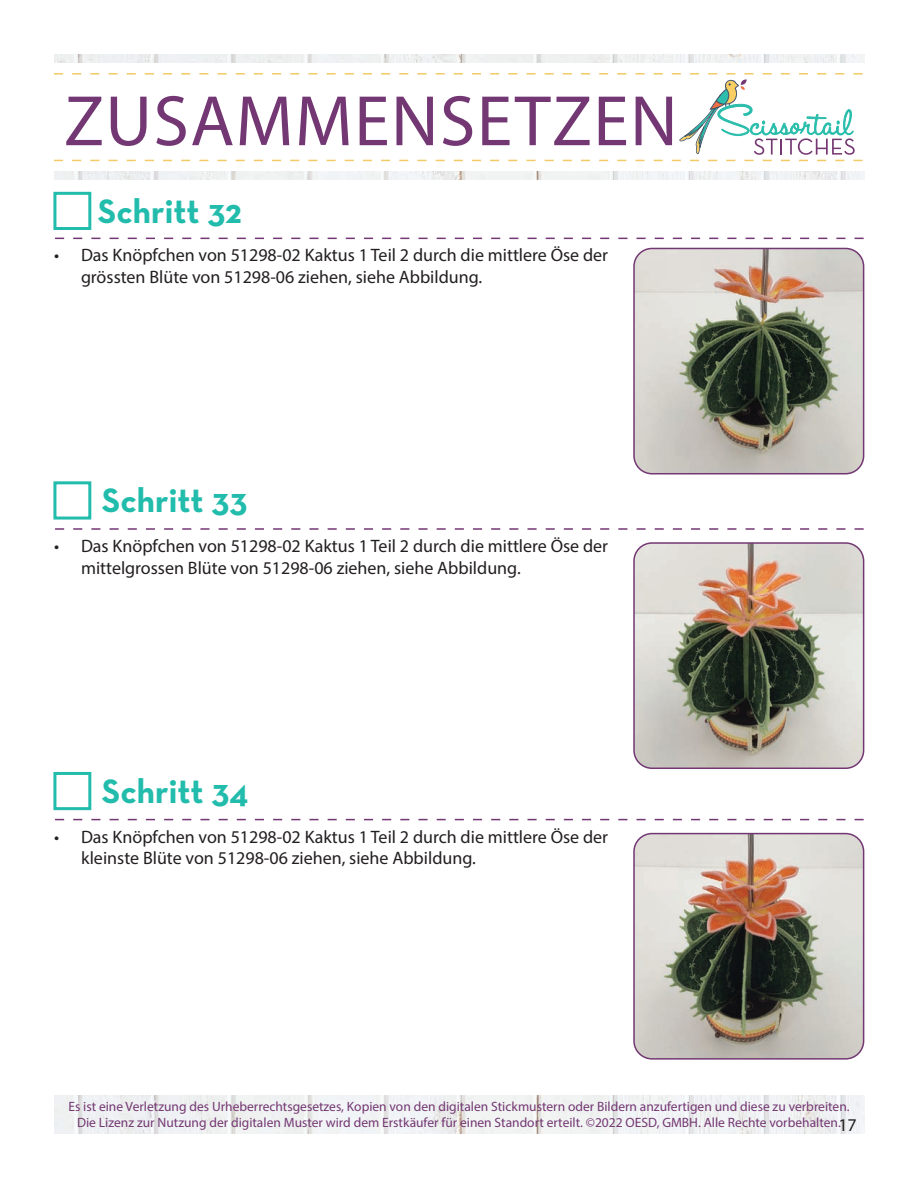
<style>
.page{position:relative;width:918px;height:1188px;background:#fff}
.page>*{position:absolute;margin:0;border:0;box-sizing:border-box;transform-origin:0 0}
.t1{font:72px "Myriad Pro";letter-spacing:.02em;color:#733773}
.t2{font:700 34.5px "Neutra Text";color:#22bcac}
.t3{font:18px/21.6px "Myriad Pro";color:#231f20}
.t4{font:13.5px/16.2px "Myriad Pro";color:#733773;text-align:center}
</style>
<div class="page">
<img style="left:54px;top:1096px;width:810px;height:38px">
<img style="left:54px;top:54px;width:810px;height:126px">
<div style="left:29px;top:63px;width:863px;height:108px;background:#fff"></div>
<svg style="left:54px;top:73px;width:809px;height:88px"></svg>
<svg style="left:55px;top:238px;width:809px;height:1px"></svg>
<img style="left:634px;top:248px;width:230px;height:226px">
<div style="left:633px;top:248px;width:231px;height:226px;border:2px solid #733773;border-radius:18px"></div>
<svg style="left:55px;top:528px;width:809px;height:2px"></svg>
<img style="left:636px;top:545px;width:228px;height:223px">
<div style="left:633px;top:542px;width:231px;height:227px;border:2px solid #733773;border-radius:18px"></div>
<svg style="left:55px;top:819px;width:809px;height:1px"></svg>
<img style="left:636px;top:834px;width:228px;height:223px">
<div style="left:633px;top:833px;width:231px;height:227px;border:2px solid #733773;border-radius:18px"></div>
<div style="left:53px;top:192px;width:38px;height:38px;border:3px solid #22bcac"></div>
<div style="left:53px;top:481px;width:38px;height:39px;border:3px solid #22bcac"></div>
<div style="left:53px;top:772px;width:38px;height:38px;border:3px solid #22bcac"></div>
<h1 class="t1" style="left:64px;top:77px;width:615px">ZUSAMMENSETZEN</h1>
<h2 class="t2" style="left:98px;top:189px;width:145px">Schritt 32</h2>
<p class="t3" style="left:81px;top:244px;width:529px;text-indent:-27px">• Das Knöpfchen von 51298-02 Kaktus 1 Teil 2 durch die mittlere Öse der grössten Blüte von 51298-06 ziehen, siehe Abbildung.</p>
<h2 class="t2" style="left:102px;top:479px;width:147px">Schritt 33</h2>
<p class="t3" style="left:81px;top:535px;width:529px;text-indent:-27px">• Das Knöpfchen von 51298-02 Kaktus 1 Teil 2 durch die mittlere Öse der mittelgrossen Blüte von 51298-06 ziehen, siehe Abbildung.</p>
<h2 class="t2" style="left:102px;top:770px;width:148px">Schritt 34</h2>
<p class="t3" style="left:81px;top:825px;width:529px;text-indent:-27px">• Das Knöpfchen von 51298-02 Kaktus 1 Teil 2 durch die mittlere Öse der kleinste Blüte von 51298-06 ziehen, siehe Abbildung.</p>
<p class="t4" style="left:68px;top:1098px;width:783px">Es ist eine Verletzung des Urheberrechtsgesetzes, Kopien von den digitalen Stickmustern oder Bildern anzufertigen und diese zu verbreiten.<br>Die Lizenz zur Nutzung der digitalen Muster wird dem Erstkäufer für einen Standort erteilt. ©2022 OESD, GMBH. Alle Rechte vorbehalten.</p>
<p class="t3" style="left:838px;top:1114px;width:20px">17</p>
</div>
